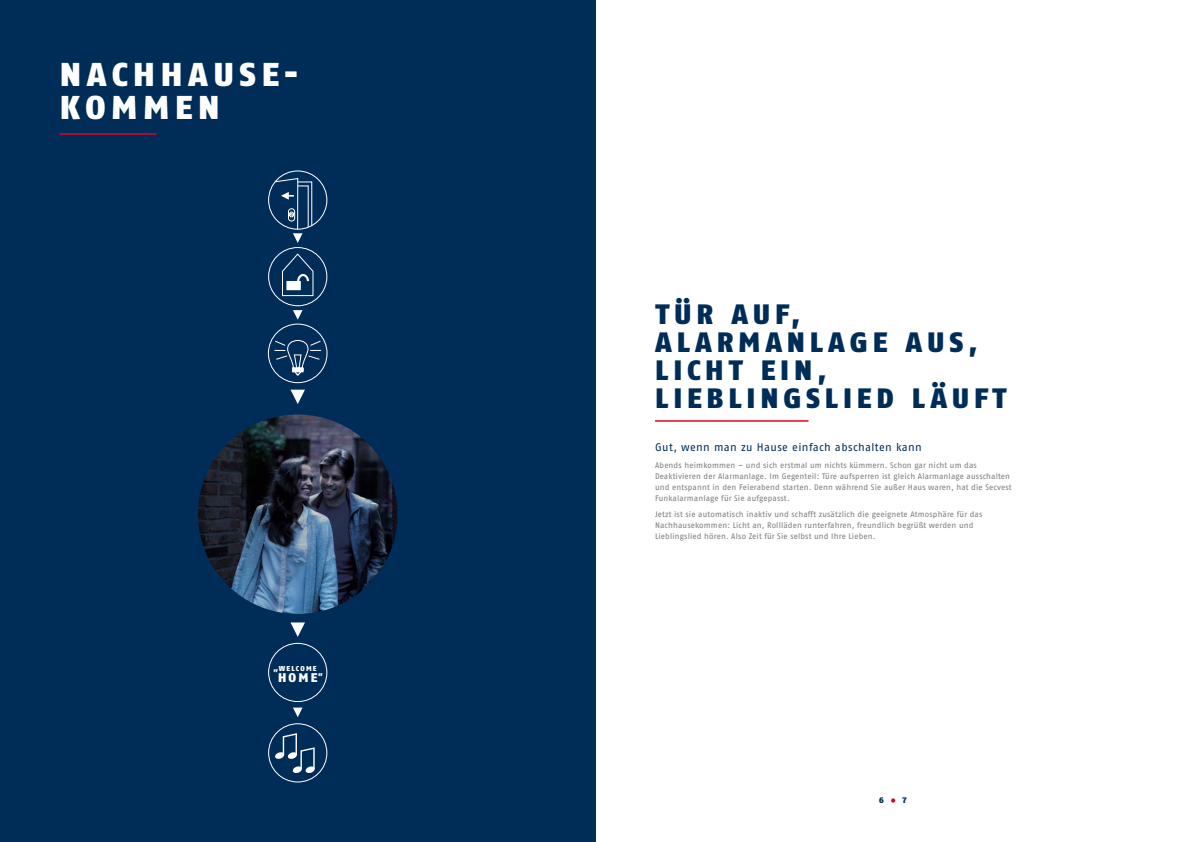
<style>
.page{position:relative;width:1191px;height:842px;background:#fff}
.page>*{position:absolute;margin:0;border:0;box-sizing:border-box;transform-origin:0 0}
.t1{font:900 33px/33px "ABUS Fago Pro";letter-spacing:.17em;color:#fff}
.t2{font:900 28px/28px "ABUS Fago Pro";letter-spacing:.17em;color:#002c58}
.t3{font:900 12.6px "ABUS Fago Pro";color:#fff}
.t4{font:11px "ABUS Fago Pro";letter-spacing:.035em;color:#002c58}
.t5{font:900 8.3px "ABUS Fago Pro";color:#fff}
.t6{font:8px/11px "ABUS Fago Pro";letter-spacing:.015em;color:#7c7b7b}
.t7{font:900 8px "ABUS Fago Pro";color:#002c58}
.t8{font:900 7.1px "ABUS Fago Pro";letter-spacing:.17em;color:#fff}
</style>
<div class="page">
<svg style="left:891px;top:798px;width:4px;height:5px"></svg>
<div style="left:0;top:0;width:595px;height:842px;background:#002c58"></div>
<img style="left:198px;top:414px;width:199px;height:200px;border-radius:100px">
<svg style="left:293px;top:310px;width:9px;height:10px"></svg>
<svg style="left:293px;top:707px;width:9px;height:10px"></svg>
<svg style="left:290px;top:390px;width:15px;height:14px"></svg>
<svg style="left:290px;top:622px;width:15px;height:15px"></svg>
<div style="left:268px;top:247px;width:59px;height:59px;border:1px solid #fff;border-radius:50%"></div>
<svg style="left:281px;top:253px;width:33px;height:43px"></svg>
<div style="left:286px;top:281px;width:15px;height:9px;background:#fff"></div>
<div style="left:268px;top:723px;width:59px;height:59px;border:1px solid #fff;border-radius:50%"></div>
<svg style="left:275px;top:732px;width:40px;height:41px"></svg>
<div style="left:268px;top:643px;width:59px;height:59px;border:1px solid #fff;border-radius:50%"></div>
<svg style="left:269px;top:178px;width:43px;height:65px"></svg>
<svg style="left:273px;top:340px;width:49px;height:36px"></svg>
<div style="left:268px;top:324px;width:59px;height:59px;border:1px solid #fff;border-radius:50%"></div>
<hr style="left:655px;top:420px;width:153px;height:2px;background:#db0720">
<hr style="left:60px;top:133px;width:96px;height:2px;background:#db0720">
<h1 class="t1" style="left:60px;top:58px;width:244px">NACHHAUSE-<br>KOMMEN</h1>
<p class="t8" style="left:279px;top:665px;width:39px">WELCOME</p>
<h3 class="t3" style="left:278px;top:670px;width:41px">HOME</h3>
<p class="t5" style="left:278px;top:674px;width:6px;rotate:-180deg">“</p>
<p class="t5" style="left:323px;top:677px;width:6px;rotate:-180deg">“</p>
<h2 class="t2" style="left:655px;top:300px;width:352px">TÜR AUF,<br>ALARMANLAGE AUS,<br>LICHT EIN,<br>LIEBLINGSLIED LÄUFT</h2>
<h3 class="t4" style="left:655px;top:441px;width:268px">Gut, wenn man zu Hause einfach abschalten kann</h3>
<p class="t6" style="left:655px;top:459px;width:358px">Abends heimkommen – und sich erstmal um nichts kümmern. Schon gar nicht um das Deaktivieren der Alarmanlage. Im Gegenteil: Türe aufsperren ist gleich Alarmanlage ausschalten und entspannt in den Feierabend starten. Denn während Sie außer Haus waren, hat die Secvest Funkalarmanlage für Sie aufgepasst.</p>
<p class="t6" style="left:655px;top:509px;width:329px">Jetzt ist sie automatisch inaktiv und schafft zusätzlich die geeignete Atmosphäre für das<br>Nachhausekommen: Licht an, Rollläden runterfahren, freundlich begrüßt werden und<br>Lieblingslied hören. Also Zeit für Sie selbst und Ihre Lieben.</p>
<p class="t7" style="left:879px;top:795px;width:6px">6</p>
<p class="t7" style="left:902px;top:795px;width:6px">7</p>
</div>
